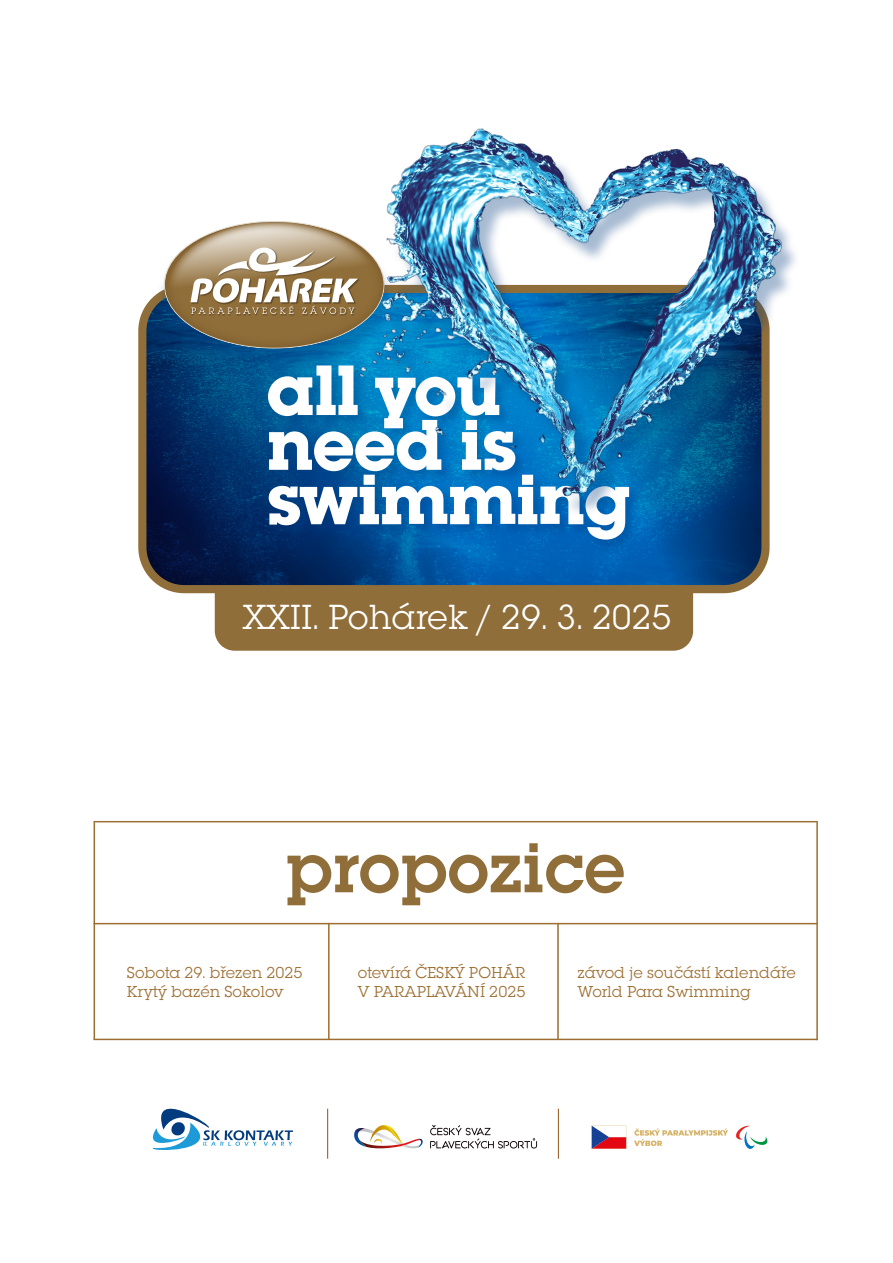
<style>
.page{position:relative;width:893px;height:1263px;background:#fff}
.page>*{position:absolute;margin:0;border:0;box-sizing:border-box;transform-origin:0 0}
.t1{font:73.5px "Lubalin Graph Itc TOT Dem";letter-spacing:-.01em;color:#906e39}
.t2{font:36.3px "Lubalin Graph Itc TOT Boo";color:#fff}
.t3{font:16.5px/19.8px "Lubalin Graph Itc TOT Boo";color:#9d6e31}
</style>
<div class="page">
<svg style="left:152px;top:1108px;width:141px;height:42px"></svg>
<hr style="left:327px;top:1109px;width:1px;height:50px;background:#925415">
<hr style="left:558px;top:1109px;width:1px;height:50px;background:#925415">
<svg style="left:354px;top:1125px;width:69px;height:23px"></svg>
<svg style="left:430px;top:1125px;width:107px;height:23px"></svg>
<svg style="left:736px;top:1125px;width:32px;height:24px"></svg>
<svg style="left:634px;top:1128px;width:94px;height:18px"></svg>
<svg style="left:592px;top:1126px;width:34px;height:23px"></svg>
<hr style="left:94px;top:822px;width:1px;height:217px;background:#9d6e31">
<hr style="left:94px;top:821px;width:724px;height:1px;background:#9d6e31">
<hr style="left:94px;top:1039px;width:724px;height:1px;background:#9d6e31">
<hr style="left:94px;top:923px;width:724px;height:1px;background:#9d6e31">
<hr style="left:328px;top:923px;width:2px;height:116px;background:#9d6e31">
<hr style="left:557px;top:923px;width:2px;height:116px;background:#9d6e31">
<hr style="left:816px;top:822px;width:2px;height:218px;background:#9d6e31">
<div style="left:215px;top:536px;width:478px;height:115px;background:#906e39;border-radius:20px"></div>
<img style="left:147px;top:296px;width:614px;height:288px">
<div style="left:138px;top:285px;width:632px;height:308px;border:8px solid #906e39;border-radius:42px"></div>
<div style="left:155px;top:225px;width:243px;height:151px;background:#023b7e;opacity:.35"></div>
<div style="left:154px;top:213px;width:239px;height:137px;background:#906e39;opacity:.5"></div>
<div style="left:159px;top:214px;width:229px;height:140px;background:#906e39;opacity:.5"></div>
<div style="left:191px;top:306px;width:165px;height:10px;background:#000;opacity:.35"></div>
<svg style="left:190px;top:247px;width:158px;height:67px"></svg>
<div style="left:267px;top:365px;width:376px;height:188px;background:#023b7e;opacity:.35"></div>
<svg style="left:268px;top:365px;width:361px;height:175px"></svg>
<img style="left:348px;top:128px;width:441px;height:390px">
<h2 class="t2" style="left:243px;top:596px;width:430px">XXII. Pohárek / 29. 3. 2025</h2>
<h1 class="t1" style="left:285px;top:825px;width:342px">propozice</h1>
<p class="t3" style="left:358px;top:962px;width:169px">otevírá ČESKÝ POHÁR<br>V PARAPLAVÁNÍ 2025</p>
<p class="t3" style="left:127px;top:962px;width:177px">Sobota 29. březen 2025<br>Krytý bazén Sokolov</p>
<p class="t3" style="left:577px;top:962px;width:220px">závod je součástí kalendáře<br>World Para Swimming</p>
</div>
